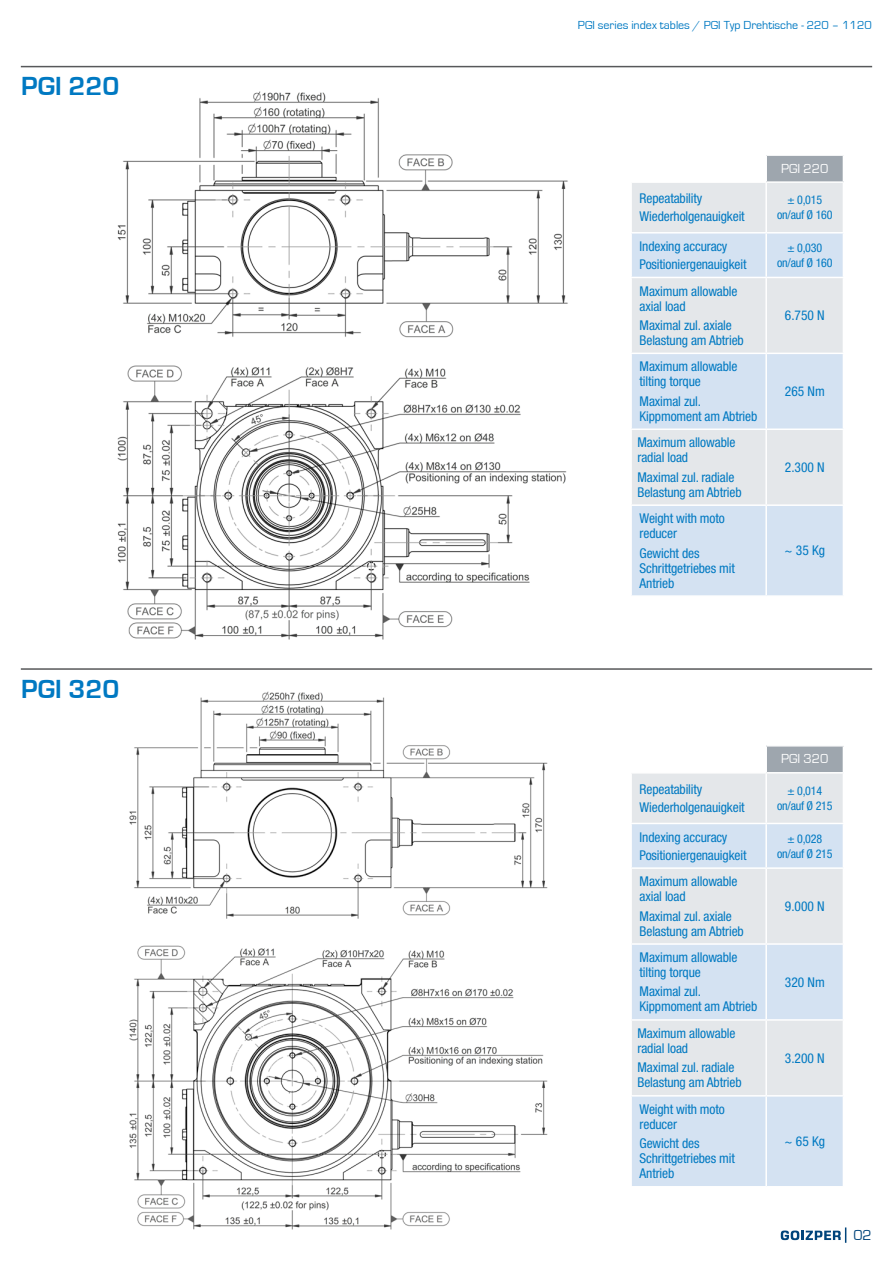
<style>
.page{position:relative;width:893px;height:1263px;background:#fff}
.page>*{position:absolute;margin:0;border:0;box-sizing:border-box;transform-origin:0 0}
.t1{font:700 27px "Eurostile";color:#0079c2}
.t2{font:15px "Eurostile";color:#00447b}
.t3{font:condensed 13.5px/15px "Helvetica Neue LT Std";letter-spacing:-.01em;color:#0079c2}
.t4{font:13.5px "Eurostile";color:#fff}
.t5{font:condensed 12px/15px "Helvetica Neue LT Std";letter-spacing:-.02em;color:#0079c2;text-align:center}
.t6{font:12px "Eurostile";color:#0079c2}
</style>
<div class="page">
<svg style="left:781px;top:1227px;width:65px;height:16px"></svg>
<img style="left:20px;top:65px;width:790px;height:575px">
<img style="left:129px;top:691px;width:419px;height:539px">
<div style="left:766px;top:155px;width:77px;height:27px;background:#9ea6ae"></div>
<div style="left:632px;top:183px;width:211px;height:49px;background:#e4e7ea"></div>
<svg style="left:632px;top:234px;width:211px;height:361px;background:#dae4ee"></svg>
<hr style="left:630px;top:154px;width:136px;height:2px;background:#fff">
<hr style="left:630px;top:156px;width:2px;height:25px;background:#fff">
<hr style="left:630px;top:181px;width:136px;height:2px;background:#fff">
<hr style="left:630px;top:183px;width:2px;height:49px;background:#fff">
<hr style="left:765px;top:183px;width:2px;height:49px;background:#fff">
<hr style="left:630px;top:232px;width:136px;height:2px;background:#fff">
<hr style="left:630px;top:234px;width:2px;height:43px;background:#fff">
<hr style="left:766px;top:232px;width:78px;height:2px;background:#fff">
<hr style="left:765px;top:234px;width:2px;height:43px;background:#fff">
<hr style="left:630px;top:277px;width:136px;height:1px;background:#fff">
<hr style="left:630px;top:278px;width:2px;height:75px;background:#fff">
<hr style="left:766px;top:277px;width:78px;height:1px;background:#fff">
<hr style="left:765px;top:278px;width:2px;height:75px;background:#fff">
<hr style="left:630px;top:353px;width:136px;height:1px;background:#fff">
<hr style="left:630px;top:354px;width:2px;height:74px;background:#fff">
<hr style="left:766px;top:353px;width:78px;height:1px;background:#fff">
<hr style="left:765px;top:354px;width:2px;height:74px;background:#fff">
<hr style="left:630px;top:428px;width:136px;height:2px;background:#fff">
<hr style="left:630px;top:430px;width:2px;height:74px;background:#fff">
<hr style="left:766px;top:428px;width:78px;height:2px;background:#fff">
<hr style="left:765px;top:430px;width:2px;height:74px;background:#fff">
<hr style="left:630px;top:504px;width:136px;height:2px;background:#fff">
<hr style="left:630px;top:506px;width:2px;height:89px;background:#fff">
<hr style="left:766px;top:504px;width:78px;height:2px;background:#fff">
<hr style="left:765px;top:506px;width:2px;height:89px;background:#fff">
<hr style="left:630px;top:595px;width:136px;height:2px;background:#fff">
<hr style="left:766px;top:595px;width:78px;height:2px;background:#fff">
<hr style="left:766px;top:154px;width:78px;height:2px;background:#fff">
<hr style="left:765px;top:156px;width:2px;height:25px;background:#fff">
<hr style="left:766px;top:181px;width:78px;height:2px;background:#fff">
<div style="left:766px;top:746px;width:77px;height:27px;background:#9ea6ae"></div>
<div style="left:632px;top:773px;width:211px;height:50px;background:#e4e7ea"></div>
<svg style="left:632px;top:824px;width:211px;height:362px;background:#dae4ee"></svg>
<hr style="left:765px;top:773px;width:2px;height:50px;background:#fff">
<hr style="left:765px;top:824px;width:2px;height:43px;background:#fff">
<hr style="left:630px;top:867px;width:136px;height:2px;background:#fff">
<hr style="left:766px;top:867px;width:78px;height:2px;background:#fff">
<hr style="left:765px;top:869px;width:2px;height:74px;background:#fff">
<hr style="left:630px;top:943px;width:136px;height:2px;background:#fff">
<hr style="left:766px;top:943px;width:78px;height:2px;background:#fff">
<hr style="left:765px;top:945px;width:2px;height:74px;background:#fff">
<hr style="left:630px;top:1019px;width:136px;height:2px;background:#fff">
<hr style="left:766px;top:1019px;width:78px;height:2px;background:#fff">
<hr style="left:765px;top:1021px;width:2px;height:74px;background:#fff">
<hr style="left:630px;top:1095px;width:136px;height:1px;background:#fff">
<hr style="left:766px;top:1095px;width:78px;height:1px;background:#fff">
<hr style="left:765px;top:1096px;width:2px;height:90px;background:#fff">
<hr style="left:765px;top:746px;width:2px;height:26px;background:#fff">
<hr style="left:766px;top:772px;width:78px;height:1px;background:#fff">
<hr style="left:21px;top:66px;width:851px;height:1px;background:#57585a">
<hr style="left:21px;top:668px;width:851px;height:2px;background:#57585a">
<h1 class="t1" style="left:21px;top:72px;width:100px">PGI 220</h1>
<h1 class="t1" style="left:21px;top:674px;width:100px">PGI 320</h1>
<p class="t6" style="left:578px;top:19px;width:295px">PGI series index tables / PGI Typ Drehtische - 220 – 1120</p>
<p class="t4" style="left:781px;top:161px;width:49px">PGI 220</p>
<p class="t3" style="left:640px;top:189px;width:107px;line-height:18px">Repeatability<br>Wiederholgenauigkeit</p>
<p class="t5" style="left:777px;top:192px;width:57px">± 0,015 on/auf Ø 160</p>
<p class="t3" style="left:640px;top:237px;width:108px;line-height:18px">Indexing accuracy<br>Positioniergenauigkeit</p>
<p class="t5" style="left:777px;top:240px;width:57px">± 0,030 on/auf Ø 160</p>
<p class="t3" style="left:640px;top:283px;width:99px">Maximum allowable axial load</p>
<p class="t3" style="left:640px;top:317px;width:106px">Maximal zul. axiale<br>Belastung am Abtrieb</p>
<p class="t3" style="left:785px;top:308px;width:41px">6.750 N</p>
<p class="t3" style="left:640px;top:359px;width:99px">Maximum allowable tilting torque</p>
<p class="t3" style="left:640px;top:393px;width:119px">Maximal zul.<br>Kippmoment am Abtrieb</p>
<p class="t3" style="left:637px;top:435px;width:99px">Maximum allowable radial load</p>
<p class="t3" style="left:637px;top:469px;width:106px">Maximal zul. radiale<br>Belastung am Abtrieb</p>
<p class="t3" style="left:785px;top:384px;width:41px">265 Nm</p>
<p class="t3" style="left:785px;top:460px;width:41px">2.300 N</p>
<p class="t3" style="left:640px;top:511px;width:87px">Weight with moto reducer</p>
<p class="t3" style="left:640px;top:545px;width:97px">Gewicht des<br>Schrittgetriebes mit<br>Antrieb</p>
<p class="t3" style="left:784px;top:543px;width:42px">~ 35 Kg</p>
<p class="t4" style="left:781px;top:751px;width:49px">PGI 320</p>
<p class="t3" style="left:640px;top:780px;width:107px;line-height:18px">Repeatability<br>Wiederholgenauigkeit</p>
<p class="t5" style="left:777px;top:783px;width:57px">± 0,014 on/auf Ø 215</p>
<p class="t3" style="left:640px;top:828px;width:108px;line-height:18px">Indexing accuracy<br>Positioniergenauigkeit</p>
<p class="t5" style="left:777px;top:831px;width:57px">± 0,028 on/auf Ø 215</p>
<p class="t3" style="left:640px;top:874px;width:99px">Maximum allowable axial load</p>
<p class="t3" style="left:640px;top:908px;width:106px">Maximal zul. axiale<br>Belastung am Abtrieb</p>
<p class="t3" style="left:785px;top:898px;width:41px">9.000 N</p>
<p class="t3" style="left:640px;top:950px;width:99px">Maximum allowable tilting torque</p>
<p class="t3" style="left:640px;top:984px;width:119px">Maximal zul.<br>Kippmoment am Abtrieb</p>
<p class="t3" style="left:637px;top:1026px;width:99px">Maximum allowable radial load</p>
<p class="t3" style="left:637px;top:1060px;width:106px">Maximal zul. radiale<br>Belastung am Abtrieb</p>
<p class="t3" style="left:785px;top:974px;width:41px">320 Nm</p>
<p class="t3" style="left:785px;top:1050px;width:41px">3.200 N</p>
<p class="t3" style="left:640px;top:1101px;width:87px">Weight with moto reducer</p>
<p class="t3" style="left:640px;top:1136px;width:97px">Gewicht des<br>Schrittgetriebes mit<br>Antrieb</p>
<p class="t3" style="left:784px;top:1134px;width:42px">~ 65 Kg</p>
<p class="t2" style="left:853px;top:1227px;width:20px">02</p>
</div>
